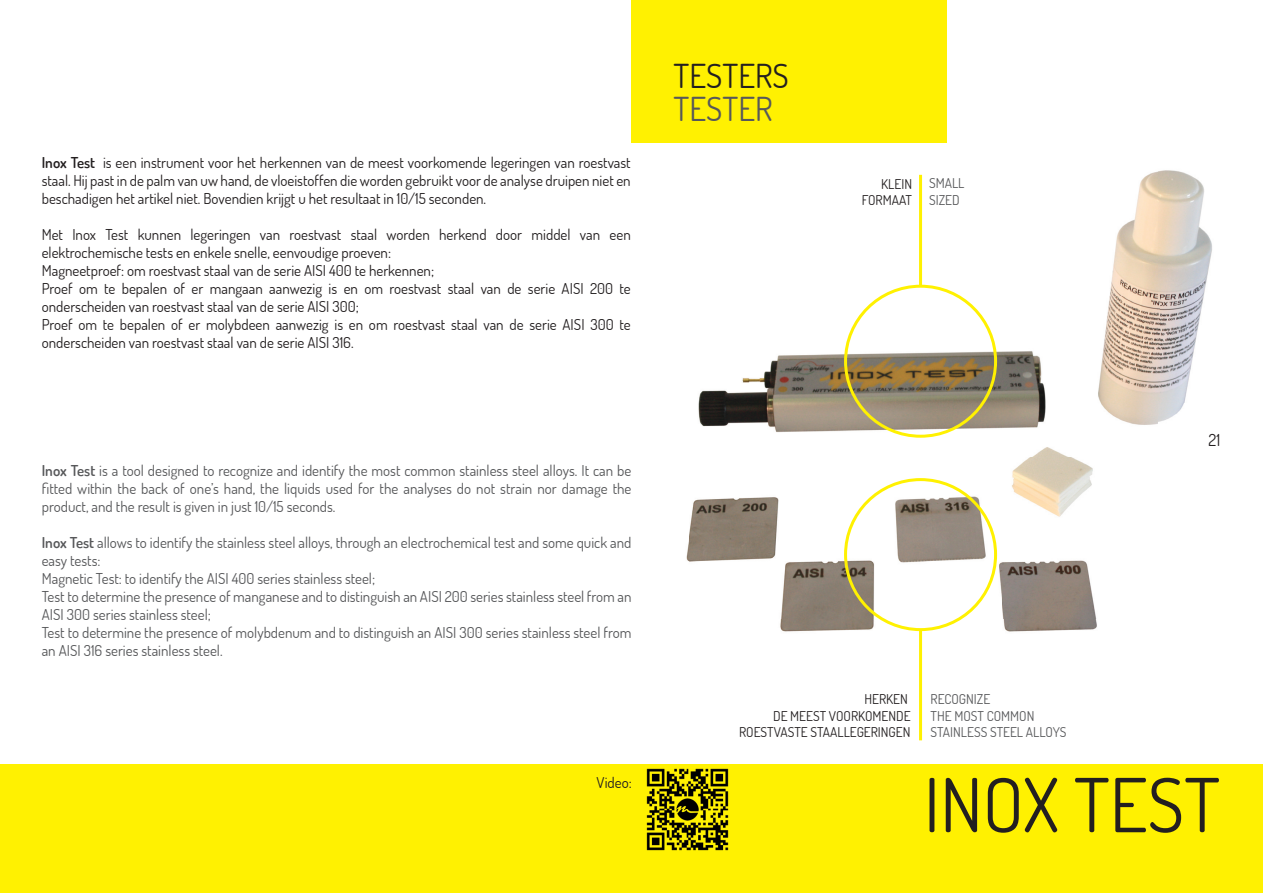
<style>
.page{position:relative;width:1263px;height:893px;background:#fff}
.page>*{position:absolute;margin:0;border:0;box-sizing:border-box;transform-origin:0 0}
.t1{font:74.4px "Dosis";color:#231f20}
.t2{font:33px "Dosis";color:#231f20}
.t3{font:33px "Dosis";color:#57585a}
.t4{font:16.5px "Dosis";color:#231f20}
.t5{font:15px/18px "Dosis";color:#231f20;text-align:justify}
.t6{font:15px/18px "Dosis";color:#57585a;text-align:justify}
.t7{font:13.5px/16.2px "Dosis";color:#231f20;text-align:right}
.t8{font:13.5px/16.2px "Dosis";color:#57585a}
.s1{font-weight:600}
</style>
<div class="page">
<div style="left:0;top:765px;width:1263px;height:128px;background:#fff101"></div>
<img style="left:686px;top:135px;width:526px;height:538px">
<div style="left:631px;top:0;width:315px;height:143px;background:#fff101"></div>
<div style="left:844px;top:285px;width:153px;height:153px;border:3px solid #fff101;border-radius:50%"></div>
<div style="left:844px;top:478px;width:153px;height:153px;border:3px solid #fff101;border-radius:50%"></div>
<hr style="left:919px;top:175px;width:3px;height:111px;background:#fff101">
<hr style="left:919px;top:629px;width:3px;height:111px;background:#fff101">
<img style="left:646px;top:768px;width:83px;height:83px">
<p class="t5" style="left:42px;top:153px;width:590px"><span class="s1">Inox Test</span> is een instrument voor het herkennen van de meest voorkomende legeringen van roestvast staal. Hij past in de palm van uw hand, de vloeistoffen die worden gebruikt voor de analyse druipen niet en beschadigen het artikel niet. Bovendien krijgt u het resultaat in 10/15 seconden.</p>
<p class="t5" style="left:42px;top:225px;width:590px;text-align:left">Met Inox Test kunnen legeringen van roestvast staal worden herkend door middel van een elektrochemische tests en enkele snelle, eenvoudige proeven:<br>Magneetproef: om roestvast staal van de serie AISI 400 te herkennen;<br>Proef om te bepalen of er mangaan aanwezig is en om roestvast staal van de serie AISI 200 te onderscheiden van roestvast staal van de serie AISI 300;<br>Proef om te bepalen of er molybdeen aanwezig is en om roestvast staal van de serie AISI 300 te onderscheiden van roestvast staal van de serie AISI 316.</p>
<p class="t6" style="left:42px;top:461px;width:591px"><span class="s1">Inox Test</span> is a tool designed to recognize and identify the most common stainless steel alloys. It can be fitted within the back of one’s hand, the liquids used for the analyses do not strain nor damage the product, and the result is given in just 10/15 seconds.</p>
<p class="t6" style="left:42px;top:533px;width:591px;text-align:left"><span class="s1">Inox Test</span> allows to identify the stainless steel alloys, through an electrochemical test and some quick and easy tests:<br>Magnetic Test: to identify the AISI 400 series stainless steel;<br>Test to determine the presence of manganese and to distinguish an AISI 200 series stainless steel from an AISI 300 series stainless steel;<br>Test to determine the presence of molybdenum and to distinguish an AISI 300 series stainless steel from an AISI 316 series stainless steel.</p>
<p class="t5" style="left:597px;top:773px;width:37px">Video:</p>
<h2 class="t2" style="left:673px;top:54px;width:117px">TESTERS</h2>
<h2 class="t3" style="left:673px;top:87px;width:101px">TESTER</h2>
<p class="t7" style="left:862px;top:175px;width:52px">KLEIN<br>FORMAAT</p>
<p class="t8" style="left:929px;top:175px;width:37px">SMALL<br>SIZED</p>
<p class="t7" style="left:739px;top:691px;width:173px">HERKEN<br>DE MEEST VOORKOMENDE<br>ROESTVASTE STAALLEGERINGEN</p>
<p class="t8" style="left:930px;top:691px;width:138px">RECOGNIZE<br>THE MOST COMMON<br>STAINLESS STEEL ALLOYS</p>
<p class="t4" style="left:1208px;top:429px;width:13px">21</p>
<h1 class="t1" style="left:924px;top:756px;width:298px">INOX TEST</h1>
</div>
